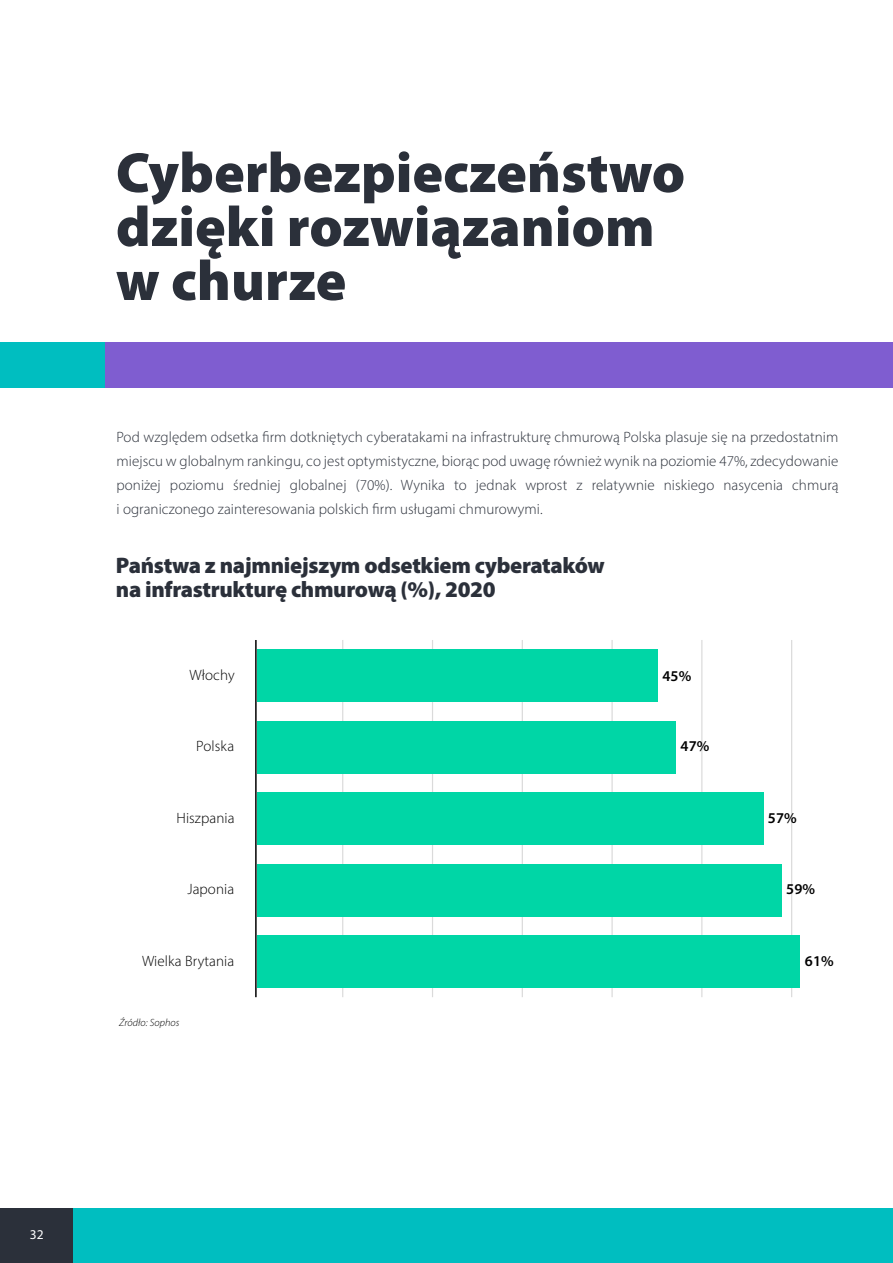
<style>
.page{position:relative;width:893px;height:1263px;background:#fff}
.page>*{position:absolute;margin:0;border:0;box-sizing:border-box;transform-origin:0 0}
.t1{font:900 57px/54px "Myriad Pro";color:#2b303a}
.t2{font:900 22.5px/24px "Myriad Pro";letter-spacing:-.015em;color:#2b303a}
.t3{font:300 15px/24px "Myriad Pro";letter-spacing:.005em;color:#2b303a;text-align:justify}
.t4{font:300 15px "Myriad Pro";letter-spacing:.005em;color:#000}
.t5{font:600 15px "Myriad Pro";letter-spacing:.005em;color:#000}
.t6{font:13.5px "Myriad Pro";color:#fff}
.t7{font:italic 300 10.5px "Myriad Pro";letter-spacing:.005em;color:#000}
</style>
<div class="page">
<div style="left:0;top:1208px;width:74px;height:55px;background:#2b303a"></div>
<div style="left:74px;top:1208px;width:819px;height:55px;background:#00bec0"></div>
<div style="left:104px;top:343px;width:789px;height:45px;background:#7f5dd0"></div>
<div style="left:0;top:343px;width:105px;height:45px;background:#00bec0"></div>
<hr style="left:342px;top:640px;width:1px;height:357px;background:#dadada">
<hr style="left:432px;top:640px;width:1px;height:357px;background:#dadada">
<hr style="left:522px;top:640px;width:1px;height:357px;background:#dadada">
<hr style="left:611px;top:640px;width:2px;height:357px;background:#dadada">
<hr style="left:701px;top:640px;width:1px;height:357px;background:#dadada">
<hr style="left:791px;top:640px;width:1px;height:357px;background:#dadada">
<hr style="left:255px;top:640px;width:2px;height:357px;background:#000">
<div style="left:257px;top:649px;width:401px;height:53px;background:#00d6a6"></div>
<div style="left:257px;top:721px;width:419px;height:52px;background:#00d6a6"></div>
<div style="left:257px;top:792px;width:507px;height:53px;background:#00d6a6"></div>
<div style="left:257px;top:864px;width:525px;height:52px;background:#00d6a6"></div>
<div style="left:257px;top:935px;width:542px;height:53px;background:#00d6a6"></div>
<h1 class="t1" style="left:116px;top:144px;width:571px">Cyberbezpieczeństwo dzięki rozwiązaniom w churze</h1>
<p class="t3" style="left:116px;top:425px;width:724px">Pod względem odsetka firm dotkniętych cyberatakami na infrastrukturę chmurową Polska plasuje się na przedostatnim miejscu w globalnym rankingu, co jest optymistyczne, biorąc pod uwagę również wynik na poziomie 47%, zdecydowanie poniżej poziomu średniej globalnej (70%). Wynika to jednak wprost z relatywnie niskiego nasycenia chmurą i ograniczonego zainteresowania polskich firm usługami chmurowymi.</p>
<h2 class="t2" style="left:116px;top:553px;width:490px">Państwa z najmniejszym odsetkiem cyberataków na infrastrukturę chmurową (%), 2020</h2>
<p class="t4" style="left:190px;top:666px;width:47px">Włochy</p>
<p class="t5" style="left:662px;top:667px;width:30px">45%</p>
<p class="t4" style="left:196px;top:737px;width:39px">Polska</p>
<p class="t5" style="left:681px;top:737px;width:30px">47%</p>
<p class="t4" style="left:176px;top:809px;width:60px">Hiszpania</p>
<p class="t5" style="left:768px;top:808px;width:30px">57%</p>
<p class="t4" style="left:187px;top:880px;width:48px">Japonia</p>
<p class="t5" style="left:786px;top:880px;width:30px">59%</p>
<p class="t4" style="left:142px;top:952px;width:94px">Wielka Brytania</p>
<p class="t5" style="left:805px;top:951px;width:30px">61%</p>
<p class="t7" style="left:119px;top:1016px;width:62px">Źródło: Sophos</p>
<p class="t6" style="left:30px;top:1226px;width:15px">32</p>
</div>
